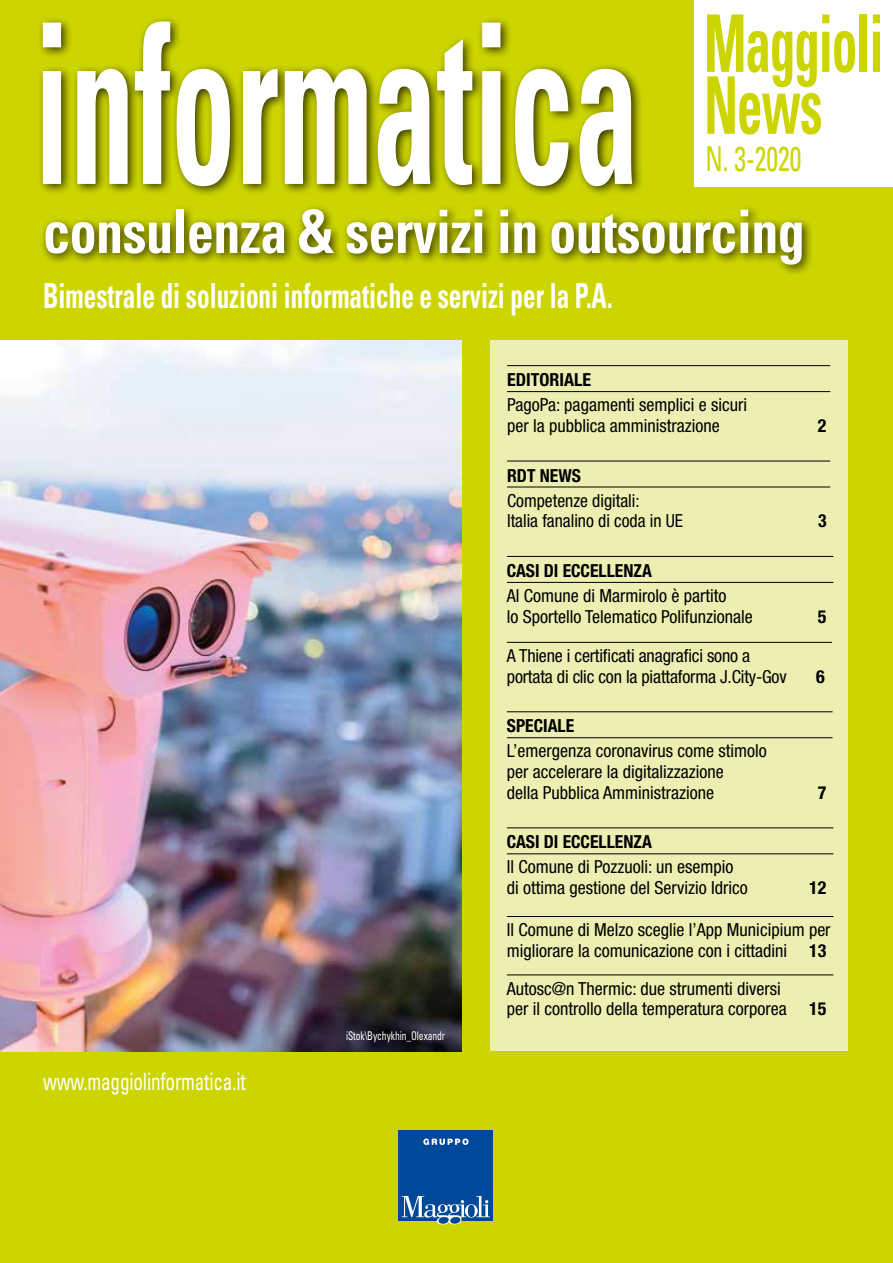
<style>
.page{position:relative;width:893px;height:1263px;background:#cdd500}
.page>*{position:absolute;margin:0;border:0;box-sizing:border-box;transform-origin:0 0}
.t1{font:700 condensed 223.5px "Univers LT Std";color:#fff;scale:.58 1}
.t2{font:700 condensed 79.5px/61.9px "Univers LT Std";letter-spacing:-.02em;color:#cdd500;scale:.64 1}
.t3{font:700 condensed 60px "Univers LT Std";letter-spacing:-.01em;color:#fff;scale:.9 1}
.t4{font:700 condensed 34.5px "Univers LT Std";color:#fff;scale:.73 1}
.t5{font:condensed 34.5px "Univers LT Std";color:#cdd500;scale:.76 1}
.t6{font:condensed 24px "Univers LT Std";letter-spacing:-.01em;color:#fff;scale:.8 1}
.t7{font:condensed 18px/20.7px "Helvetica Neue LT Std";color:#000}
.t8{font:700 condensed 18px "Helvetica Neue LT Std";color:#000}
.t9{font:condensed 12px "Univers LT Std";letter-spacing:-.01em;color:#fff;scale:.8 1}
.s1{font-weight:700}
</style>
<div class="page">
<div style="left:399px;top:1130px;width:94px;height:91px;background:#00489a"></div>
<svg style="left:423px;top:1138px;width:45px;height:7px"></svg>
<svg style="left:402px;top:1196px;width:88px;height:28px"></svg>
<div style="left:490px;top:340px;width:357px;height:710px;background:#edefb2"></div>
<div style="left:694px;top:0;width:199px;height:187px;background:#fff"></div>
<hr style="left:507px;top:365px;width:323px;height:1px;background:#000">
<hr style="left:507px;top:391px;width:323px;height:1px;background:#000">
<hr style="left:507px;top:461px;width:323px;height:1px;background:#000">
<hr style="left:507px;top:486px;width:323px;height:1px;background:#000">
<hr style="left:507px;top:827px;width:326px;height:1px;background:#000">
<hr style="left:507px;top:853px;width:326px;height:1px;background:#000">
<hr style="left:507px;top:916px;width:326px;height:1px;background:#000">
<hr style="left:507px;top:974px;width:326px;height:1px;background:#000">
<hr style="left:507px;top:642px;width:325px;height:1px;background:#000">
<hr style="left:507px;top:556px;width:326px;height:1px;background:#000">
<hr style="left:507px;top:582px;width:326px;height:1px;background:#000">
<hr style="left:507px;top:711px;width:326px;height:1px;background:#000">
<hr style="left:507px;top:737px;width:326px;height:1px;background:#000">
<div style="left:39px;top:204px;width:774px;height:72px;background:#000;opacity:.75"></div>
<div style="left:37px;top:15px;width:607px;height:183px;background:#000;opacity:.75"></div>
<img style="left:0;top:340px;width:461px;height:712px">
<h1 class="t1" style="left:34px;top:-33px;width:1045px">informatica</h1>
<h2 class="t2" style="left:704px;top:12px;width:282px">Maggioli<br>News</h2>
<h3 class="t5" style="left:705px;top:137px;width:128px">N. 3-2020</h3>
<h3 class="t3" style="left:43px;top:195px;width:848px">consulenza &amp; servizi in outsourcing</h3>
<h3 class="t4" style="left:43px;top:274px;width:782px">Bimestrale di soluzioni informatiche e servizi per la P.A.</h3>
<p class="t8" style="left:507px;top:369px;width:85px">EDITORIALE</p>
<p class="t7" style="left:507px;top:394px;width:241px">PagoPa: pagamenti semplici e sicuri per la pubblica amministrazione</p>
<p class="t8" style="left:507px;top:464px;width:75px">RDT NEWS</p>
<p class="t7" style="left:507px;top:490px;width:177px">Competenze digitali:<br>Italia fanalino di coda in UE</p>
<p class="t8" style="left:507px;top:560px;width:146px">CASI DI ECCELLENZA</p>
<p class="t7" style="left:507px;top:585px;width:248px">Al Comune di Marmirolo è partito<br>lo Sportello Telematico Polifunzionale</p>
<p class="t7" style="left:507px;top:645px;width:281px">A Thiene i certificati anagrafici sono a portata di clic con la piattaforma J.City-Gov</p>
<p class="t8" style="left:507px;top:715px;width:69px">SPECIALE</p>
<p class="t7" style="left:507px;top:740px;width:261px">L’emergenza coronavirus come stimolo per accelerare la digitalizzazione<br>della Pubblica Amministrazione</p>
<p class="t8" style="left:818px;top:415px;width:10px">2</p>
<p class="t8" style="left:818px;top:510px;width:10px">3</p>
<p class="t8" style="left:818px;top:605px;width:10px">5</p>
<p class="t8" style="left:816px;top:665px;width:10px">6</p>
<p class="t8" style="left:818px;top:781px;width:10px">7</p>
<h3 class="t6" style="left:43px;top:1066px;width:255px">www.maggiolinformatica.it</h3>
<p class="t9" style="left:346px;top:1028px;width:125px">iStok\Bychykhin_Olexandr</p>
<p class="t8" style="left:507px;top:831px;width:146px">CASI DI ECCELLENZA</p>
<p class="t7" style="left:507px;top:856px;width:242px">Il Comune di Pozzuoli: un esempio di ottima gestione del Servizio Idrico</p>
<p class="t8" style="left:809px;top:877px;width:19px">12</p>
<p class="t7" style="left:507px;top:919px;width:325px">Il Comune di Melzo sceglie l’App Municipium per migliorare la comunicazione con i cittadini <span class="s1">13</span></p>
<p class="t7" style="left:507px;top:978px;width:321px">Autosc@n Thermic: due strumenti diversi<br>per il controllo della temperatura corporea <span class="s1">15</span></p>
</div>
